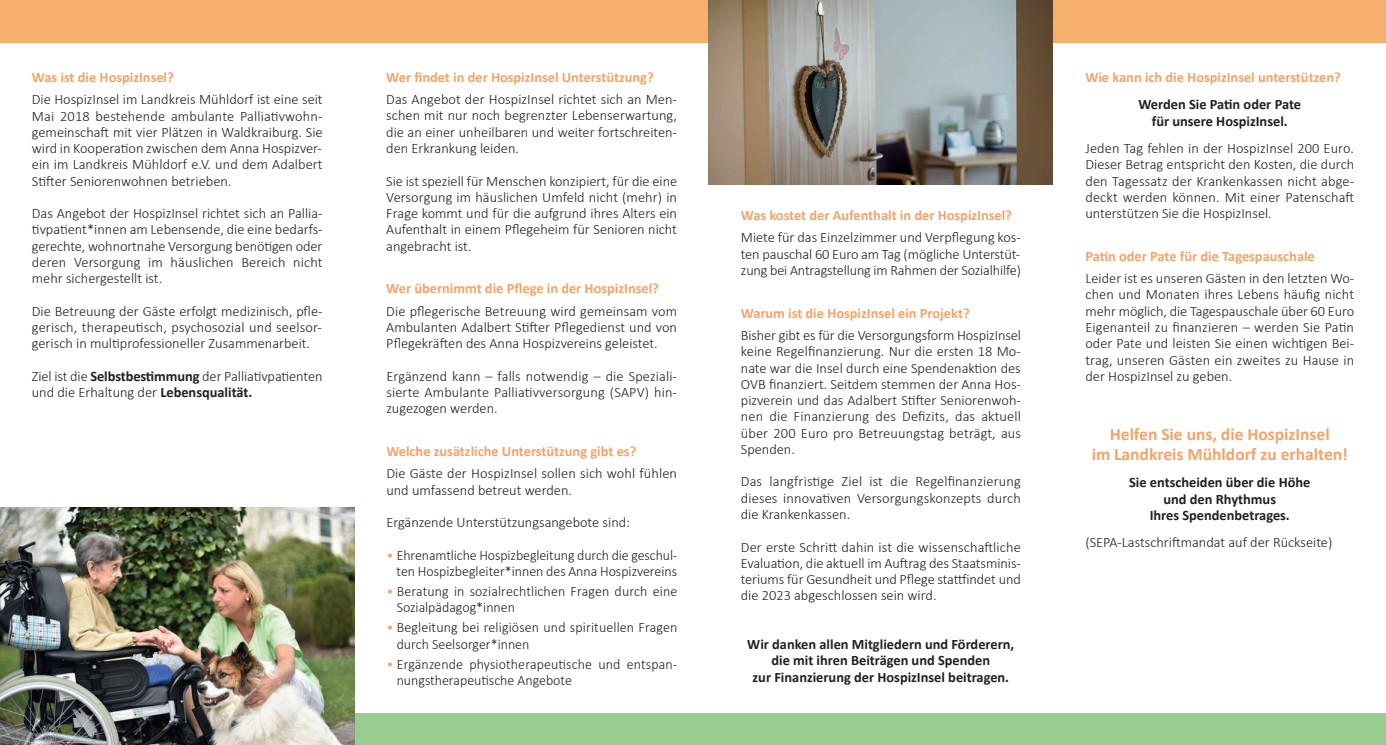
<style>
.page{position:relative;width:1386px;height:745px;background:#fff}
.page>*{position:absolute;margin:0;border:0;box-sizing:border-box;transform-origin:0 0}
.t1{font:700 17.5px/20px "Calibri";color:#f4a369;text-align:center}
.t2{font:300 14.38px/16.2px "Calibri";color:#231f20;text-align:justify}
.t3{font:700 14.38px "Calibri";color:#f4a369}
.t4{font:700 14.38px/16.2px "Calibri";color:#231f20;text-align:center}
.s1{font-weight:700}
.s2{color:#f4a369}
</style>
<div class="page">
<div style="left:0;top:0;width:1385px;height:43px;background:#f6b06d"></div>
<div style="left:354px;top:712px;width:1031px;height:32px;background:#99cc8f"></div>
<img style="left:0;top:507px;width:354px;height:237px">
<img style="left:709px;top:0;width:343px;height:184px">
<p class="t3" style="left:32px;top:67px;width:143px">Was ist die HospizInsel?</p>
<p class="t2" style="left:32px;top:91px;width:292px">Die HospizInsel im Landkreis Mühldorf ist eine seit Mai 2018 bestehende ambulante Palliativwohn‐ gemeinschaft mit vier Plätzen in Waldkraiburg. Sie wird in Kooperation zwischen dem Anna Hospizver‐ ein im Landkreis Mühldorf e.V. und dem Adalbert Stifter Seniorenwohnen betrieben.</p>
<p class="t2" style="left:32px;top:205px;width:292px">Das Angebot der HospizInsel richtet sich an Pallia‐ tivpatient*innen am Lebensende, die eine bedarfs‐ gerechte, wohnortnahe Versorgung benötigen oder deren Versorgung im häuslichen Bereich nicht mehr sichergestellt ist.</p>
<p class="t2" style="left:32px;top:302px;width:292px">Die Betreuung der Gäste erfolgt medizinisch, pfle‐ gerisch, therapeutisch, psychosozial und seelsor‐ gerisch in multiprofessioneller Zusammenarbeit.</p>
<p class="t2" style="left:32px;top:367px;width:292px">Ziel ist die <span class="s1">Selbstbestimmung</span> der Palliativpatienten und die Erhaltung der <span class="s1">Lebensqualität.</span></p>
<p class="t3" style="left:386px;top:67px;width:269px">Wer findet in der HospizInsel Unterstützung?</p>
<p class="t2" style="left:386px;top:91px;width:292px">Das Angebot der HospizInsel richtet sich an Men‐ schen mit nur noch begrenzter Lebenserwartung, die an einer unheilbaren und weiter fortschreiten‐ den Erkrankung leiden.</p>
<p class="t2" style="left:386px;top:172px;width:292px">Sie ist speziell für Menschen konzipiert, für die eine Versorgung im häuslichen Umfeld nicht (mehr) in Frage kommt und für die aufgrund ihres Alters ein Aufenthalt in einem Pflegeheim für Senioren nicht angebracht ist.</p>
<p class="t3" style="left:386px;top:278px;width:274px">Wer übernimmt die Pflege in der HospizInsel?</p>
<p class="t2" style="left:386px;top:302px;width:292px">Die pflegerische Betreuung wird gemeinsam vom Ambulanten Adalbert Stifter Pflegedienst und von Pflegekräften des Anna Hospizvereins geleistet.</p>
<p class="t2" style="left:386px;top:367px;width:292px">Ergänzend kann – falls notwendig – die Speziali‐ sierte Ambulante Palliativversorgung (SAPV) hin‐ zugezogen werden.</p>
<p class="t3" style="left:386px;top:440px;width:251px">Welche zusätzliche Unterstützung gibt es?</p>
<p class="t2" style="left:386px;top:465px;width:292px">Die Gäste der HospizInsel sollen sich wohl fühlen und umfassend betreut werden.</p>
<p class="t2" style="left:386px;top:513px;width:245px">Ergänzende Unterstützungsangebote sind:</p>
<p class="t2" style="left:386px;top:546px;width:292px;text-align:right"><span class="s2">•</span> Ehrenamtliche Hospizbegleitung durch die geschul‐ ten Hospizbegleiter*innen des Anna Hospizvereins</p>
<p class="t2" style="left:397px;top:582px;width:282px;text-indent:-10px"><span class="s2">•</span> Beratung in sozialrechtlichen Fragen durch eine<br>Sozialpädagog*innen</p>
<p class="t2" style="left:397px;top:619px;width:282px;text-indent:-10px"><span class="s2">•</span> Begleitung bei religiösen und spirituellen Fragen durch Seelsorger*innen</p>
<p class="t2" style="left:397px;top:655px;width:282px;text-indent:-10px"><span class="s2">•</span> Ergänzende physiotherapeutische und entspan‐ nungstherapeutische Angebote</p>
<p class="t3" style="left:741px;top:205px;width:273px">Was kostet der Aufenthalt in der HospizInsel?</p>
<p class="t2" style="left:741px;top:229px;width:282px">Miete für das Einzelzimmer und Verpflegung kos‐ ten pauschal 60 Euro am Tag (mögliche Unterstüt‐ zung bei Antragstellung im Rahmen der Sozialhilfe)</p>
<p class="t3" style="left:741px;top:302px;width:230px">Warum ist die HospizInsel ein Projekt?</p>
<p class="t2" style="left:741px;top:327px;width:282px">Bisher gibt es für die Versorgungsform HospizInsel keine Regelfinanzierung. Nur die ersten 18 Mo‐ nate war die Insel durch eine Spendenaktion des OVB finanziert. Seitdem stemmen der Anna Hos‐ pizverein und das Adalbert Stifter Seniorenwoh‐ nen die Finanzierung des Defizits, das aktuell über 200 Euro pro Betreuungstag beträgt, aus Spenden.</p>
<p class="t2" style="left:741px;top:473px;width:282px">Das langfristige Ziel ist die Regelfinanzierung dieses innovativen Versorgungskonzepts durch die Krankenkassen.</p>
<p class="t2" style="left:740px;top:538px;width:282px">Der erste Schritt dahin ist die wissenschaftliche Evaluation, die aktuell im Auftrag des Staatsminis‐ teriums für Gesundheit und Pflege stattfindet und die 2023 abgeschlossen sein wird.</p>
<p class="t4" style="left:747px;top:635px;width:268px">Wir danken allen Mitgliedern und Förderern, die mit ihren Beiträgen und Spenden<br>zur Finanzierung der HospizInsel beitragen.</p>
<p class="t3" style="left:1085px;top:67px;width:257px">Wie kann ich die HospizInsel unterstützen?</p>
<p class="t4" style="left:1138px;top:96px;width:164px">Werden Sie Patin oder Pate für unsere HospizInsel.</p>
<p class="t2" style="left:1085px;top:140px;width:270px">Jeden Tag fehlen in der HospizInsel 200 Euro.<br>Dieser Betrag entspricht den Kosten, die durch den Tagessatz der Krankenkassen nicht abge‐ deckt werden können. Mit einer Patenschaft unterstützen Sie die HospizInsel.</p>
<p class="t3" style="left:1085px;top:245px;width:231px">Patin oder Pate für die Tagespauschale</p>
<p class="t2" style="left:1085px;top:270px;width:270px">Leider ist es unseren Gästen in den letzten Wo‐ chen und Monaten ihres Lebens häufig nicht mehr möglich, die Tagespauschale über 60 Euro Eigenanteil zu finanzieren – werden Sie Patin oder Pate und leisten Sie einen wichtigen Bei‐ trag, unseren Gästen ein zweites zu Hause in der HospizInsel zu geben.</p>
<p class="t1" style="left:1091px;top:423px;width:258px">Helfen Sie uns, die HospizInsel<br>im Landkreis Mühldorf zu erhalten!</p>
<p class="t4" style="left:1129px;top:473px;width:183px">Sie entscheiden über die Höhe und den Rhythmus<br>Ihres Spendenbetrages.</p>
<p class="t2" style="left:1085px;top:534px;width:248px">(SEPA‐Lastschriftmandat auf der Rückseite)</p>
</div>
